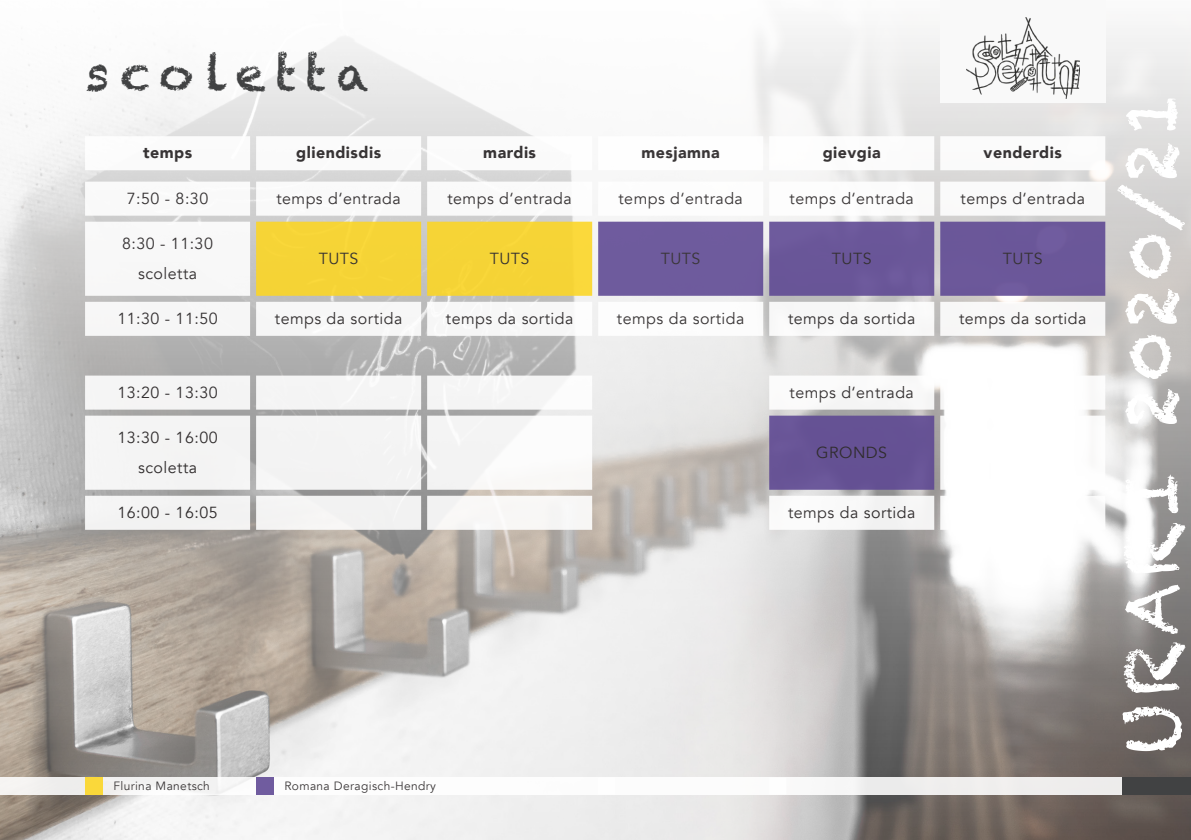
<style>
.page{position:relative;width:1191px;height:840px;background:#fff}
.page>*{position:absolute;margin:0;border:0;box-sizing:border-box;transform-origin:0 0}
.t1{font:72px "Chalkduster";letter-spacing:.07em;color:#fff}
.t2{font:48px "Chalkduster";letter-spacing:.2em;color:#414243}
.t3{font:16px/30px "Avenir";letter-spacing:.03em;color:#231f20;text-align:center}
.t4{font:900 16px "Avenir";letter-spacing:.03em;color:#231f20}
.t5{font:12px "Avenir";letter-spacing:.03em;color:#231f20}
</style>
<div class="page">
<img style="left:0;top:28px;width:1191px;height:811px">
<div style="left:0;top:777px;width:1191px;height:17px;background:linear-gradient(to right,#fbfbf9,#f2f1f1)"></div>
<div style="left:940px;top:0;width:166px;height:102px;background:#f9f9f9"></div>
<img style="left:967px;top:17px;width:112px;height:82px">
<div style="left:1123px;top:777px;width:68px;height:17px;background:#414243"></div>
<svg style="left:85px;top:136px;width:1020px;height:393px;fill:#f6f6f6"></svg>
<div style="left:256px;top:221px;width:336px;height:74px;background:#f5d436"></div>
<svg style="left:598px;top:221px;width:507px;height:268px"></svg>
<div style="left:85px;top:777px;width:17px;height:17px;background:#fad83a"></div>
<div style="left:256px;top:777px;width:17px;height:17px;background:#705c9f"></div>
<p class="t2" style="left:85px;top:45px;width:286px">scoletta</p>
<p class="t4" style="left:143px;top:139px;width:51px">temps</p>
<p class="t4" style="left:296px;top:139px;width:86px">gliendisdis</p>
<p class="t4" style="left:483px;top:139px;width:54px">mardis</p>
<p class="t4" style="left:641px;top:139px;width:80px">mesjamna</p>
<p class="t4" style="left:822px;top:139px;width:60px">gievgia</p>
<p class="t4" style="left:983px;top:139px;width:80px">venderdis</p>
<p class="t3" style="left:127px;top:183px;width:83px">7:50 - 8:30</p>
<p class="t3" style="left:276px;top:183px;width:126px">temps d‘entrada</p>
<p class="t3" style="left:447px;top:183px;width:126px">temps d‘entrada</p>
<p class="t3" style="left:618px;top:183px;width:126px">temps d‘entrada</p>
<p class="t3" style="left:789px;top:183px;width:126px">temps d‘entrada</p>
<p class="t3" style="left:960px;top:183px;width:126px">temps d‘entrada</p>
<p class="t3" style="left:122px;top:228px;width:92px">8:30 - 11:30 scoletta</p>
<p class="t3" style="left:319px;top:243px;width:41px">TUTS</p>
<p class="t3" style="left:490px;top:243px;width:41px">TUTS</p>
<p class="t3" style="left:661px;top:243px;width:41px">TUTS</p>
<p class="t3" style="left:832px;top:243px;width:41px">TUTS</p>
<p class="t3" style="left:1003px;top:243px;width:41px">TUTS</p>
<p class="t3" style="left:118px;top:303px;width:102px">11:30 - 11:50</p>
<p class="t3" style="left:275px;top:303px;width:129px">temps da sortida</p>
<p class="t3" style="left:446px;top:303px;width:129px">temps da sortida</p>
<p class="t3" style="left:617px;top:303px;width:129px">temps da sortida</p>
<p class="t3" style="left:788px;top:303px;width:129px">temps da sortida</p>
<p class="t3" style="left:959px;top:303px;width:129px">temps da sortida</p>
<p class="t3" style="left:118px;top:377px;width:102px">13:20 - 13:30</p>
<p class="t3" style="left:789px;top:377px;width:126px">temps d‘entrada</p>
<p class="t3" style="left:118px;top:422px;width:102px">13:30 - 16:00 scoletta</p>
<p class="t3" style="left:816px;top:437px;width:72px">GRONDS</p>
<p class="t3" style="left:118px;top:497px;width:102px">16:00 - 16:05</p>
<p class="t3" style="left:788px;top:497px;width:129px">temps da sortida</p>
<p class="t5" style="left:113px;top:778px;width:98px">Flurina Manetsch</p>
<p class="t5" style="left:284px;top:778px;width:153px">Romana Deragisch-Hendry</p>
<h1 class="t1" style="left:1109px;top:754px;width:663px;rotate:-90deg">URARI 2020/21</h1>
</div>
